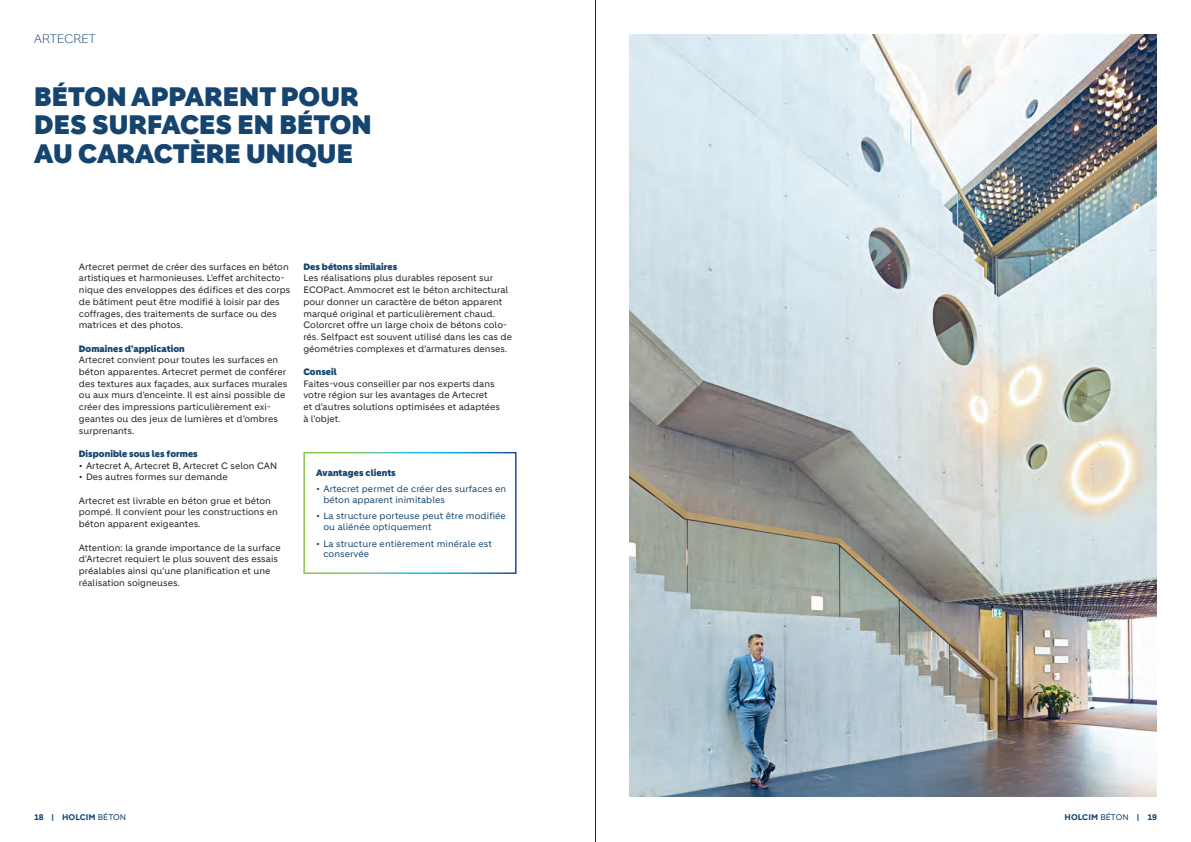
<style>
.page{position:relative;width:1191px;height:842px;background:#fff}
.page>*{position:absolute;margin:0;border:0;box-sizing:border-box;transform-origin:0 0}
.t1{font:900 26px/28.6px "Holcim Headline";letter-spacing:.005em;color:#15456f}
.t2{font:300 12px "Holcim Headline";letter-spacing:.02em;color:#15456f}
.t3{font:9px/11.7px "Holcim";letter-spacing:.005em;color:#231f20}
.t4{font:9px/10.8px "Holcim";letter-spacing:.01em;color:#15456f}
.t5{font:900 9px "Holcim Headline";letter-spacing:.005em;color:#15456f}
.t6{font:700 8px "Holcim";letter-spacing:.01em;color:#15456f}
.s1{font-weight:400}
</style>
<div class="page">
<img style="left:629px;top:34px;width:528px;height:762px">
<div style="left:303px;top:452px;width:213px;height:122px;border:2px solid #fff"></div>
<hr style="left:595px;top:0;width:1px;height:842px;background:#231f20">
<h2 class="t2" style="left:34px;top:32px;width:63px">ARTECRET</h2>
<h1 class="t1" style="left:34px;top:83px;width:339px">BÉTON APPARENT POUR<br>DES SURFACES EN BÉTON<br>AU CARACTÈRE UNIQUE</h1>
<p class="t3" style="left:79px;top:261px;width:213px">Artecret permet de créer des surfaces en béton artistiques et harmonieuses. L’effet architecto&shy;nique des enveloppes des édifices et des corps de bâtiment peut être modifié à loisir par des coffrages, des traitements de surface ou des matrices et des photos.</p>
<p class="t5" style="left:79px;top:343px;width:107px">Domaines d’application</p>
<p class="t3" style="left:79px;top:354px;width:210px">Artecret convient pour toutes les surfaces en béton apparentes. Artecret permet de conférer des textures aux façades, aux surfaces murales ou aux murs d’enceinte. Il est ainsi possible de créer des impressions particulièrement exi&shy;geantes ou des jeux de lumières et d’ombres surprenants.</p>
<p class="t5" style="left:79px;top:448px;width:120px">Disponible sous les formes</p>
<p class="t3" style="left:79px;top:460px;width:200px">• Artecret A, Artecret B, Artecret C selon CAN</p>
<p class="t3" style="left:79px;top:471px;width:150px">• Des autres formes sur demande</p>
<p class="t3" style="left:79px;top:495px;width:200px">Artecret est livrable en béton grue et béton pompé. Il convient pour les constructions en béton apparent exigeantes.</p>
<p class="t3" style="left:79px;top:541px;width:203px">Attention: la grande importance de la surface d’Artecret requiert le plus souvent des essais préalables ainsi qu’une planification et une réalisation soigneuses.</p>
<p class="t5" style="left:303px;top:261px;width:95px">Des bétons similaires</p>
<p class="t3" style="left:303px;top:272px;width:210px">Les réalisations plus durables reposent sur ECOPact. Ammocret est le béton architectural pour donner un caractère de béton apparent marqué original et particulièrement chaud.<br>Colorcret offre un large choix de bétons colo&shy;rés. Selfpact est souvent utilisé dans les cas de géométries complexes et d’armatures denses.</p>
<p class="t5" style="left:303px;top:366px;width:35px">Conseil</p>
<p class="t3" style="left:303px;top:378px;width:198px">Faites-vous conseiller par nos experts dans votre région sur les avantages de Artecret<br>et d'autres solutions optimisées et adaptées à l'objet.</p>
<p class="t5" style="left:316px;top:467px;width:81px">Avantages clients</p>
<p class="t4" style="left:323px;top:483px;width:184px;text-indent:-7px">• Artecret permet de créer des surfaces en béton apparent inimitables</p>
<p class="t4" style="left:323px;top:511px;width:184px;text-indent:-7px">• La structure porteuse peut être modifiée ou aliénée optiquement</p>
<p class="t4" style="left:323px;top:538px;width:170px;text-indent:-7px">• La structure entièrement minérale est conservée</p>
<p class="t6" style="left:34px;top:812px;width:94px">18 | HOLCIM <span class="s1">BÉTON</span></p>
<p class="t6" style="left:1064px;top:812px;width:94px">HOLCIM <span class="s1">BÉTON</span> | 19</p>
</div>
